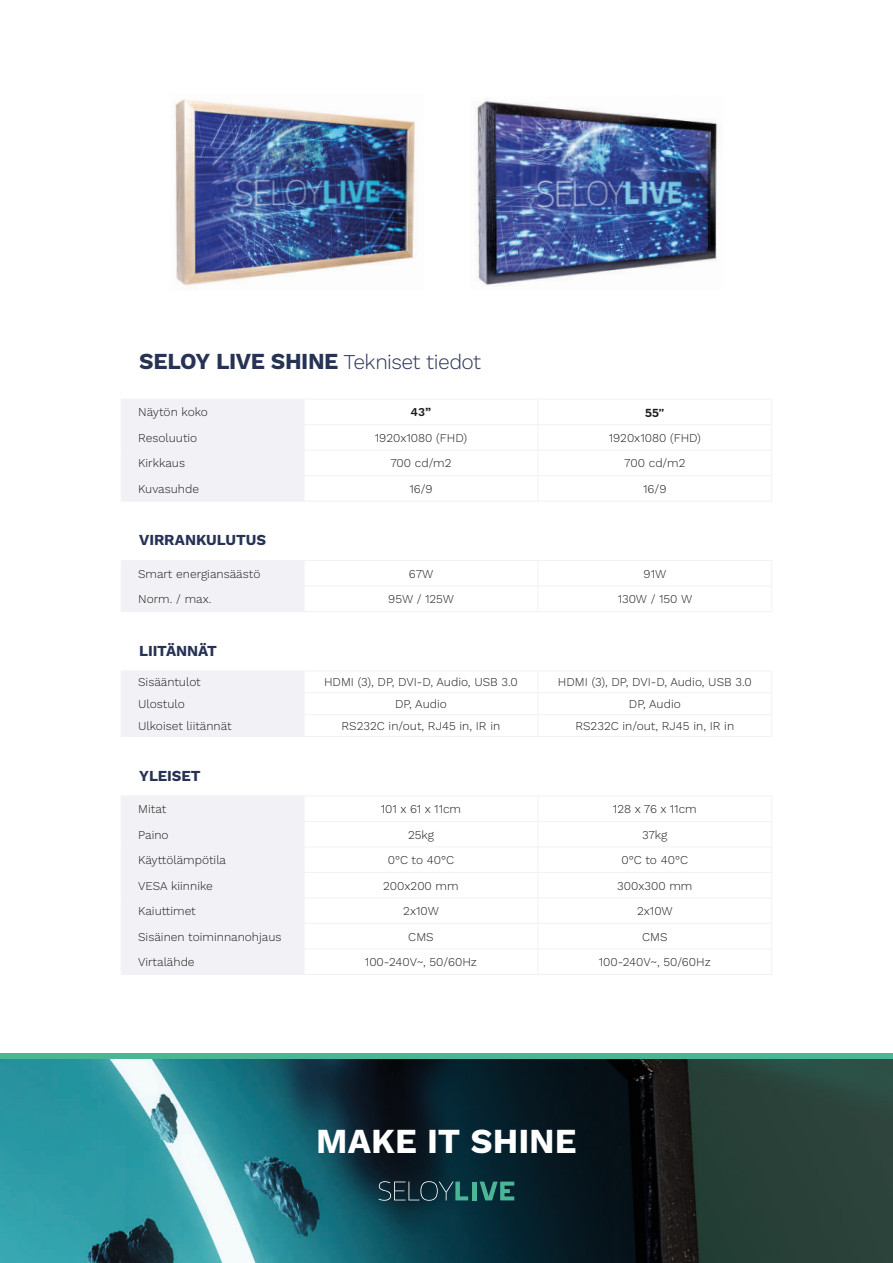
<style>
.page{position:relative;width:893px;height:1263px;background:#fff}
.page>*{position:absolute;margin:0;border:0;box-sizing:border-box;transform-origin:0 0}
.t1{font:700 34.5px "Work Sans";color:#fff}
.t2{font:700 22.5px "Work Sans";letter-spacing:-.02em;color:#273355}
.t3{font:700 15px "Work Sans";letter-spacing:-.01em;color:#273355}
.t4{font:300 12px "Work Sans";color:#1d1d1b}
.t5{font:600 12px "Work Sans";color:#1d1d1b}
.t6{font:700 12px "Neutraface Text";color:#1d1d1b}
.s1{font-weight:300;font-size:21px}
</style>
<div class="page">
<img style="left:0;top:1059px;width:893px;height:204px">
<svg style="left:379px;top:1181px;width:89px;height:20px"></svg>
<div style="left:472px;top:1181px;width:5px;height:19px;background:#4bb696"></div>
<svg style="left:480px;top:1181px;width:34px;height:19px"></svg>
<hr style="left:304px;top:399px;width:234px;height:1px;background:#f2f2f6">
<hr style="left:304px;top:501px;width:234px;height:1px;background:#f2f2f6">
<hr style="left:121px;top:501px;width:183px;height:1px;background:#f2f2f6">
<hr style="left:538px;top:399px;width:234px;height:1px;background:#f2f2f6">
<hr style="left:538px;top:501px;width:234px;height:1px;background:#f2f2f6">
<hr style="left:304px;top:424px;width:234px;height:1px;background:#f2f2f6">
<hr style="left:538px;top:424px;width:234px;height:1px;background:#f2f2f6">
<div style="left:121px;top:399px;width:184px;height:102px;background:#f2f2f6"></div>
<hr style="left:304px;top:450px;width:234px;height:1px;background:#f2f2f6">
<hr style="left:538px;top:450px;width:234px;height:1px;background:#f2f2f6">
<hr style="left:121px;top:475px;width:183px;height:1px;background:#f2f2f6">
<hr style="left:304px;top:475px;width:234px;height:1px;background:#f2f2f6">
<hr style="left:538px;top:475px;width:234px;height:1px;background:#f2f2f6">
<hr style="left:121px;top:611px;width:183px;height:1px;background:#f2f2f6">
<hr style="left:538px;top:611px;width:234px;height:1px;background:#f2f2f6">
<svg style="left:121px;top:560px;width:651px;height:51px"></svg>
<hr style="left:304px;top:611px;width:234px;height:1px;background:#f2f2f6">
<hr style="left:121px;top:736px;width:183px;height:1px;background:#f2f2f6">
<hr style="left:538px;top:736px;width:234px;height:1px;background:#f2f2f6">
<svg style="left:121px;top:671px;width:651px;height:65px"></svg>
<hr style="left:304px;top:736px;width:234px;height:1px;background:#f2f2f6">
<hr style="left:121px;top:974px;width:183px;height:1px;background:#f2f2f6">
<hr style="left:304px;top:974px;width:234px;height:1px;background:#f2f2f6">
<hr style="left:538px;top:974px;width:234px;height:1px;background:#f2f2f6">
<hr style="left:304px;top:796px;width:234px;height:1px;background:#f2f2f6">
<hr style="left:538px;top:796px;width:234px;height:1px;background:#f2f2f6">
<hr style="left:304px;top:821px;width:234px;height:1px;background:#f2f2f6">
<hr style="left:538px;top:821px;width:234px;height:1px;background:#f2f2f6">
<hr style="left:304px;top:847px;width:234px;height:1px;background:#f2f2f6">
<hr style="left:538px;top:847px;width:234px;height:1px;background:#f2f2f6">
<hr style="left:304px;top:872px;width:234px;height:1px;background:#f2f2f6">
<hr style="left:538px;top:872px;width:234px;height:1px;background:#f2f2f6">
<hr style="left:304px;top:898px;width:234px;height:1px;background:#f2f2f6">
<hr style="left:538px;top:898px;width:234px;height:1px;background:#f2f2f6">
<div style="left:121px;top:796px;width:184px;height:178px;background:#f2f2f6"></div>
<hr style="left:304px;top:923px;width:234px;height:1px;background:#f2f2f6">
<hr style="left:538px;top:923px;width:234px;height:1px;background:#f2f2f6">
<hr style="left:121px;top:949px;width:183px;height:1px;background:#f2f2f6">
<hr style="left:304px;top:949px;width:234px;height:1px;background:#f2f2f6">
<hr style="left:538px;top:949px;width:234px;height:1px;background:#f2f2f6">
<div style="left:0;top:1053px;width:893px;height:6px;background:#4bb696"></div>
<img style="left:175px;top:99px;width:240px;height:187px">
<img style="left:476px;top:100px;width:242px;height:185px">
<h2 class="t2" style="left:139px;top:348px;width:343px">SELOY LIVE SHINE <span class="s1">Tekniset tiedot</span></h2>
<p class="t4" style="left:138px;top:405px;width:71px">Näytön koko</p>
<p class="t5" style="left:411px;top:405px;width:22px">43”</p>
<p class="t6" style="left:645px;top:405px;width:21px">55”</p>
<p class="t4" style="left:138px;top:431px;width:61px">Resoluutio</p>
<p class="t4" style="left:375px;top:431px;width:94px">1920x1080 (FHD)</p>
<p class="t4" style="left:609px;top:431px;width:94px">1920x1080 (FHD)</p>
<p class="t4" style="left:138px;top:456px;width:48px">Kirkkaus</p>
<p class="t4" style="left:390px;top:456px;width:63px">700 cd/m2</p>
<p class="t4" style="left:624px;top:456px;width:63px">700 cd/m2</p>
<p class="t4" style="left:138px;top:482px;width:62px">Kuvasuhde</p>
<p class="t4" style="left:409px;top:482px;width:25px">16/9</p>
<p class="t4" style="left:643px;top:482px;width:25px">16/9</p>
<p class="t3" style="left:139px;top:531px;width:128px">VIRRANKULUTUS</p>
<p class="t4" style="left:138px;top:567px;width:124px">Smart energiansäästö</p>
<p class="t4" style="left:409px;top:567px;width:26px">67W</p>
<p class="t4" style="left:644px;top:567px;width:24px">91W</p>
<p class="t4" style="left:138px;top:592px;width:75px">Norm. / max.</p>
<p class="t4" style="left:388px;top:592px;width:67px">95W / 125W</p>
<p class="t4" style="left:618px;top:592px;width:76px">130W / 150 W</p>
<p class="t3" style="left:139px;top:642px;width:79px">LIITÄNNÄT</p>
<p class="t4" style="left:138px;top:675px;width:64px">Sisääntulot</p>
<p class="t4" style="left:324px;top:675px;width:195px">HDMI (3), DP, DVI-D, Audio, USB 3.0</p>
<p class="t4" style="left:558px;top:675px;width:195px">HDMI (3), DP, DVI-D, Audio, USB 3.0</p>
<p class="t4" style="left:138px;top:697px;width:48px">Ulostulo</p>
<p class="t4" style="left:395px;top:697px;width:53px">DP, Audio</p>
<p class="t4" style="left:629px;top:697px;width:53px">DP, Audio</p>
<p class="t4" style="left:138px;top:719px;width:95px">Ulkoiset liitännät</p>
<p class="t4" style="left:342px;top:719px;width:160px">RS232C in/out, RJ45 in, IR in</p>
<p class="t4" style="left:575px;top:719px;width:160px">RS232C in/out, RJ45 in, IR in</p>
<p class="t3" style="left:139px;top:767px;width:63px">YLEISET</p>
<p class="t4" style="left:138px;top:802px;width:29px">Mitat</p>
<p class="t4" style="left:381px;top:802px;width:82px">101 x 61 x 11cm</p>
<p class="t4" style="left:613px;top:802px;width:85px">128 x 76 x 11cm</p>
<p class="t4" style="left:138px;top:827px;width:32px">Paino</p>
<p class="t4" style="left:408px;top:827px;width:27px">25kg</p>
<p class="t4" style="left:642px;top:827px;width:27px">37kg</p>
<p class="t4" style="left:138px;top:853px;width:89px">Käyttölämpötila</p>
<p class="t4" style="left:388px;top:853px;width:68px">0°C to 40°C</p>
<p class="t4" style="left:622px;top:853px;width:68px">0°C to 40°C</p>
<p class="t4" style="left:138px;top:878px;width:76px">VESA kiinnike</p>
<p class="t4" style="left:383px;top:878px;width:77px">200x200 mm</p>
<p class="t4" style="left:617px;top:878px;width:77px">300x300 mm</p>
<p class="t4" style="left:138px;top:904px;width:59px">Kaiuttimet</p>
<p class="t4" style="left:403px;top:904px;width:37px">2x10W</p>
<p class="t4" style="left:637px;top:904px;width:37px">2x10W</p>
<p class="t4" style="left:138px;top:929px;width:145px">Sisäinen toiminnanohjaus</p>
<p class="t4" style="left:408px;top:929px;width:27px">CMS</p>
<p class="t4" style="left:642px;top:929px;width:27px">CMS</p>
<p class="t4" style="left:138px;top:955px;width:58px">Virtalähde</p>
<p class="t4" style="left:365px;top:955px;width:114px">100-240V~, 50/60Hz</p>
<p class="t4" style="left:599px;top:955px;width:114px">100-240V~, 50/60Hz</p>
<h1 class="t1" style="left:316px;top:1121px;width:262px">MAKE IT SHINE</h1>
</div>
